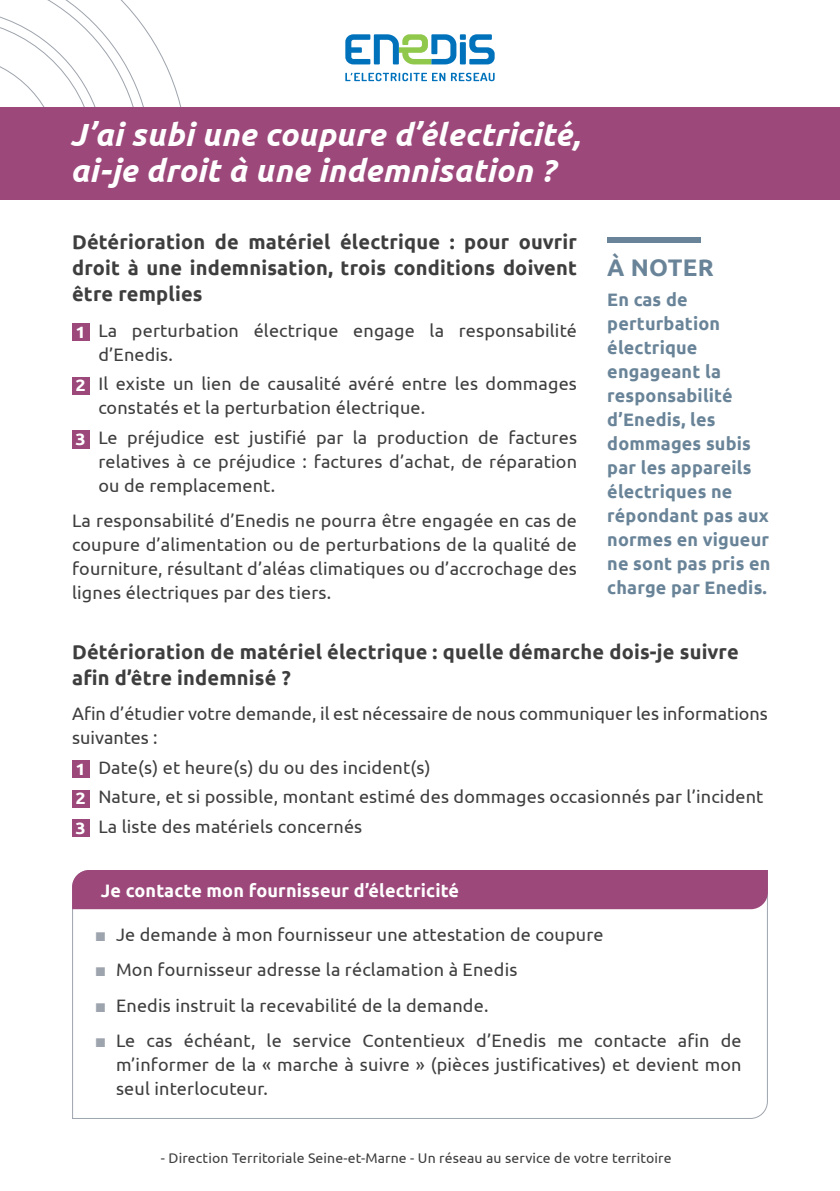
<style>
.page{position:relative;width:840px;height:1191px;background:#fff}
.page>*{position:absolute;margin:0;border:0;box-sizing:border-box;transform-origin:0 0}
.t1{font:italic 700 32px/36px "Ubuntu";letter-spacing:.01em;color:#fff}
.t2{font:700 24px "Ubuntu";letter-spacing:.01em;color:#698498}
.t3{font:700 20px/26px "Ubuntu";letter-spacing:.01em;color:#3e3e3f;text-align:justify}
.t4{font:18px/24px "Ubuntu";letter-spacing:.01em;color:#3e3e3f}
.t5{font:700 18px/24px "Ubuntu";letter-spacing:.01em;color:#698498}
.t6{font:700 18px "Ubuntu";letter-spacing:.01em;color:#fff}
.t7{font:14px "Ubuntu";letter-spacing:.01em;color:#3e3e3f}
.s1{font-weight:700;font-size:16.4px;color:#fff}
.s2{color:#9ea4ad}
</style>
<div class="page">
<svg style="left:72px;top:870px;width:696px;height:249px"></svg>
<svg style="left:0;top:0;width:182px;height:107px"></svg>
<div style="left:72px;top:324px;width:17px;height:17px;background:#9c487b"></div>
<div style="left:72px;top:323px;width:17px;height:17px;background:#9c487b"></div>
<div style="left:72px;top:377px;width:17px;height:17px;background:#9c487b"></div>
<div style="left:72px;top:431px;width:17px;height:17px;background:#9c487b"></div>
<div style="left:72px;top:760px;width:17px;height:17px;background:#9c487b"></div>
<div style="left:72px;top:790px;width:17px;height:17px;background:#9c487b"></div>
<div style="left:72px;top:820px;width:17px;height:17px;background:#9c487b"></div>
<div style="left:607px;top:237px;width:93px;height:6px;background:#698498"></div>
<div style="left:72px;top:870px;width:695px;height:39px;background:#9c487b"></div>
<div style="left:0;top:107px;width:839px;height:92px;background:#9c487b"></div>
<svg style="left:345px;top:34px;width:149px;height:30px"></svg>
<svg style="left:345px;top:73px;width:149px;height:8px"></svg>
<h1 class="t1" style="left:70px;top:116px;width:511px">J’ai subi une coupure d’électricité, ai-je droit à une indemnisation ?</h1>
<p class="t3" style="left:72px;top:229px;width:506px">Détérioration de matériel électrique : pour ouvrir droit à une indemnisation, trois conditions doivent être remplies</p>
<p class="t4" style="left:98px;top:318px;width:480px;text-indent:-23px"><span class="s1">1</span> La perturbation électrique engage la responsabilité d’Enedis.</p>
<p class="t4" style="left:98px;top:371px;width:480px;text-indent:-23px"><span class="s1">2</span> Il existe un lien de causalité avéré entre les dommages constatés et la perturbation électrique.</p>
<p class="t4" style="left:98px;top:425px;width:480px;text-align:justify;text-indent:-23px"><span class="s1">3</span> Le préjudice est justifié par la production de factures relatives à ce préjudice : factures d’achat, de réparation ou de remplacement.</p>
<p class="t4" style="left:72px;top:508px;width:506px;text-align:justify">La responsabilité d’Enedis ne pourra être engagée en cas de coupure d’alimentation ou de perturbations de la qualité de fourniture, résultant d’aléas climatiques ou d’accrochage des lignes électriques par des tiers.</p>
<p class="t3" style="left:72px;top:638px;width:667px">Détérioration de matériel électrique : quelle démarche dois-je suivre afin d’être indemnisé ?</p>
<p class="t4" style="left:72px;top:701px;width:697px">Afin d’étudier votre demande, il est nécessaire de nous communiquer les informations suivantes :</p>
<p class="t4" style="left:75px;top:752px;width:689px;line-height:29.6px"><span class="s1">1</span> Date(s) et heure(s) du ou des incident(s)<br><span class="s1">2</span> Nature, et si possible, montant estimé des dommages occasionnés par l’incident<br><span class="s1">3</span> La liste des matériels concernés</p>
<h2 class="t2" style="left:607px;top:253px;width:108px">À NOTER</h2>
<p class="t5" style="left:607px;top:287px;width:164px">En cas de perturbation électrique engageant la responsabilité d’Enedis, les dommages subis par les appareils électriques ne répondant pas aux normes en vigueur ne sont pas pris en charge par Enedis.</p>
<p class="t6" style="left:101px;top:879px;width:359px">Je contacte mon fournisseur d’électricité</p>
<p class="t4" style="left:96px;top:922px;width:509px"><span class="s2">■</span> Je demande à mon fournisseur une attestation de coupure</p>
<p class="t4" style="left:96px;top:957px;width:423px"><span class="s2">■</span> Mon fournisseur adresse la réclamation à Enedis</p>
<p class="t4" style="left:96px;top:992px;width:394px"><span class="s2">■</span> Enedis instruit la recevabilité de la demande.</p>
<p class="t4" style="left:116px;top:1028px;width:626px;text-align:justify;text-indent:-20px"><span class="s2">■</span> Le cas échéant, le service Contentieux d’Enedis me contacte afin de m’informer de la « marche à suivre » (pièces justificatives) et devient mon seul interlocuteur.</p>
<p class="t7" style="left:161px;top:1149px;width:512px">- Direction Territoriale Seine-et-Marne - Un réseau au service de votre territoire</p>
</div>
